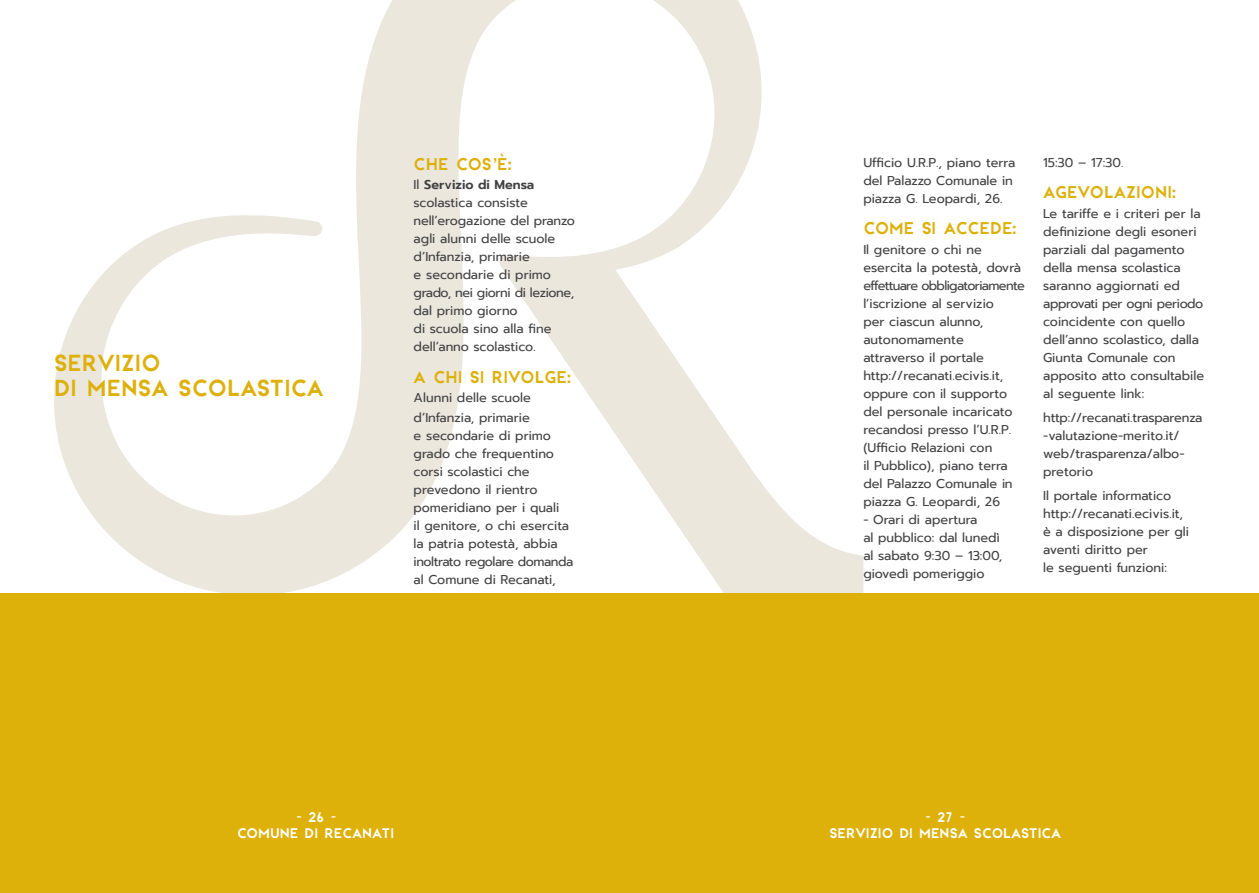
<style>
.page{position:relative;width:1259px;height:893px;background:#fff}
.page>*{position:absolute;margin:0;border:0;box-sizing:border-box;transform-origin:0 0}
.t1{font:22.5px/25.5px "Ziamimi";color:#ddb00a}
.t2{font:16.5px "Ziamimi";color:#ddb00a}
.t3{font:13.5px/16.2px "Ziamimi";color:#fff;text-align:center}
.t4{font:12.75px/18px "Prompt";color:#414042}
.s1{font-weight:600}
</style>
<div class="page">
<svg style="left:54px;top:0;width:809px;height:593px"></svg>
<div style="left:0;top:593px;width:1259px;height:300px;background:#ddb00a"></div>
<h1 class="t1" style="left:54px;top:350px;width:271px">SERVIZIO<br>DI MENSA SCOLASTICA</h1>
<p class="t2" style="left:414px;top:153px;width:100px">CHE COS’È:</p>
<p class="t4" style="left:414px;top:176px;width:163px">Il <span class="s1">Servizio di Mensa </span>scolastica consiste nell’erogazione del pranzo agli alunni delle scuole d’Infanzia, primarie<br>e secondarie di primo grado, nei giorni di lezione, dal primo giorno<br>di scuola sino alla fine dell’anno scolastico.</p>
<p class="t2" style="left:414px;top:366px;width:159px">A CHI SI RIVOLGE:</p>
<p class="t4" style="left:414px;top:388px;width:119px;line-height:19.5px">Alunni delle scuole d’Infanzia, primarie</p>
<p class="t4" style="left:414px;top:426px;width:161px">e secondarie di primo grado che frequentino corsi scolastici che prevedono il rientro pomeridiano per i quali<br>il genitore, o chi esercita la patria potestà, abbia inoltrato regolare domanda al Comune di Recanati,</p>
<p class="t4" style="left:863px;top:153px;width:153px">Ufficio U.R.P., piano terra del Palazzo Comunale in piazza G. Leopardi, 26.</p>
<p class="t2" style="left:863px;top:218px;width:155px">COME SI ACCEDE:</p>
<p class="t4" style="left:863px;top:240px;width:163px">Il genitore o chi ne esercita la potestà, dovrà effettuare obbligatoriamente l’iscrizione al servizio<br>per ciascun alunno, autonomamente attraverso il portale http://recanati.ecivis.it, oppure con il supporto del personale incaricato recandosi presso l’U.R.P. (Ufficio Relazioni con<br>il Pubblico), piano terra del Palazzo Comunale in piazza G. Leopardi, 26</p>
<p class="t4" style="left:863px;top:511px;width:140px">- Orari di apertura<br>al pubblico: dal lunedì al sabato 9:30 – 13:00, giovedì pomeriggio</p>
<p class="t4" style="left:1043px;top:154px;width:82px">15:30 – 17:30.</p>
<p class="t2" style="left:1043px;top:182px;width:135px">AGEVOLAZIONI:</p>
<p class="t4" style="left:1043px;top:204px;width:162px">Le tariffe e i criteri per la definizione degli esoneri parziali dal pagamento della mensa scolastica saranno aggiornati ed approvati per ogni periodo coincidente con quello dell’anno scolastico, dalla<br>Giunta Comunale con apposito atto consultabile al seguente link:</p>
<p class="t4" style="left:1043px;top:408px;width:161px">http://recanati.trasparenza -valutazione-merito.it/ web/trasparenza/albo&shy;pretorio</p>
<p class="t4" style="left:1043px;top:486px;width:147px">Il portale informatico http://recanati.ecivis.it, è a disposizione per gli aventi diritto per<br>le seguenti funzioni:</p>
<p class="t3" style="left:237px;top:809px;width:159px">- 26 -<br>COMUNE DI RECANATI</p>
<p class="t3" style="left:829px;top:809px;width:233px">- 27 -<br>SERVIZIO DI MENSA SCOLASTICA</p>
</div>
